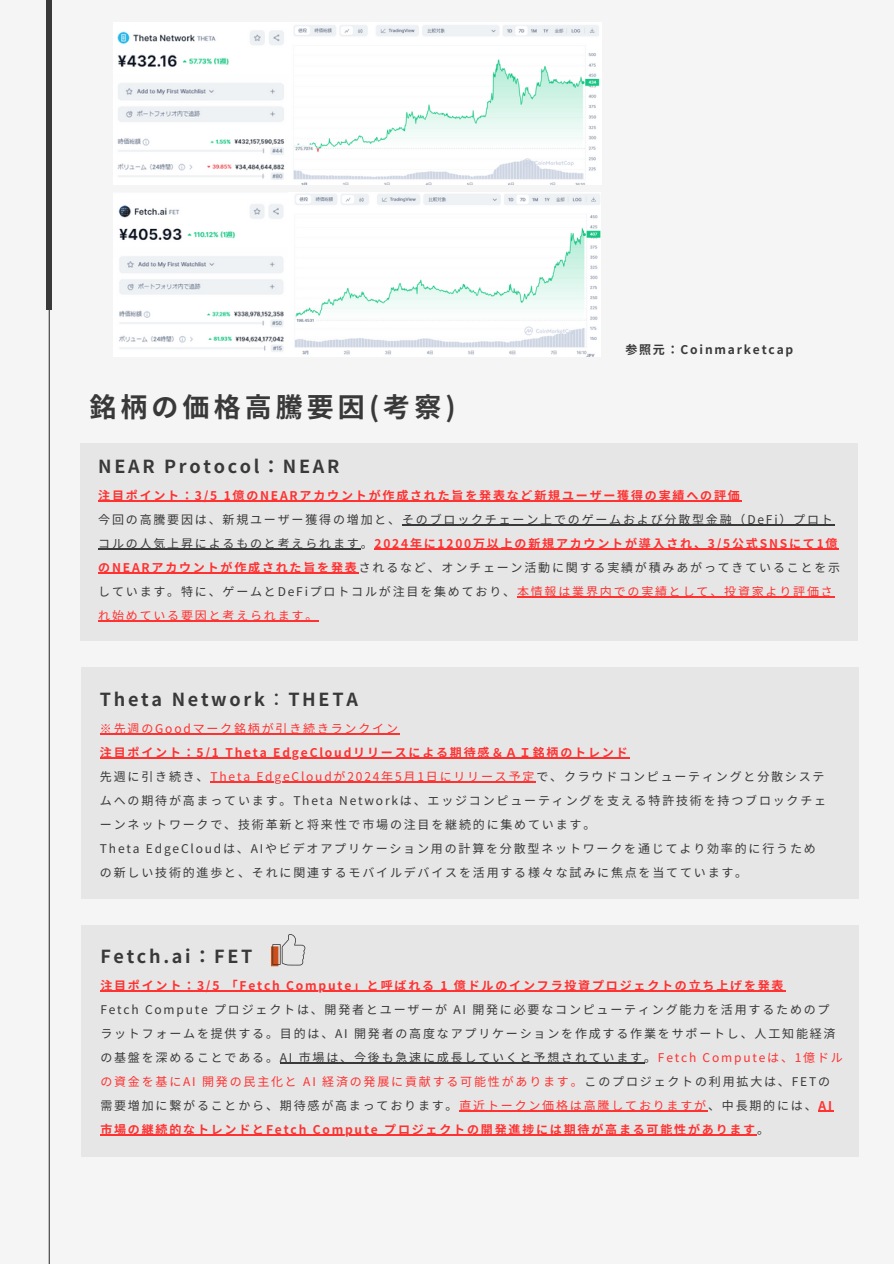
<style>
.page{position:relative;width:894px;height:1264px;background:#fff}
.page>*{position:absolute;margin:0;border:0;box-sizing:border-box;transform-origin:0 0}
.t1{font:700 27px "Noto Sans JP";letter-spacing:.15em;color:#393939}
.t2{font:700 18px "Noto Sans JP";letter-spacing:.15em;color:#393939}
.t3{font:12px/24px "Noto Sans JP";letter-spacing:.15em;color:#393939}
.t4{font:700 12px "Noto Sans JP";letter-spacing:.15em;color:#ff3131}
.t5{font:12px "Noto Sans JP";letter-spacing:.15em;color:#ff3131}
.t6{font:700 12px "Noto Sans JP";letter-spacing:.15em;color:#393939}
.s1{font-weight:700;color:#ff3131}
.s2{color:#ff3131}
.s3{font-weight:400}
.s4{color:#373737}
</style>
<div class="page">
<div style="left:0;top:0;width:893px;height:1263px;background:#f6f5f5"></div>
<div style="left:46px;top:0;width:6px;height:310px;background:#393939"></div>
<hr style="left:49px;top:0;width:1px;height:1263px;background:#393939">
<div style="left:81px;top:443px;width:776px;height:197px;background:#e6e6e6"></div>
<div style="left:81px;top:925px;width:776px;height:231px;background:#e6e6e6"></div>
<div style="left:82px;top:667px;width:776px;height:232px;background:#e6e6e6"></div>
<div style="left:271px;top:946px;width:7px;height:20px;background:#cd4e18"></div>
<svg style="left:272px;top:934px;width:33px;height:31px"></svg>
<hr style="left:98px;top:500px;width:643px;height:1px;background:#ff3131">
<hr style="left:402px;top:524px;width:432px;height:1px;background:#393939">
<hr style="left:98px;top:548px;width:262px;height:1px;background:#393939">
<hr style="left:374px;top:548px;width:465px;height:1px;background:#ff3131">
<hr style="left:98px;top:572px;width:260px;height:1px;background:#ff3131">
<hr style="left:517px;top:596px;width:317px;height:1px;background:#ff3131">
<hr style="left:98px;top:620px;width:221px;height:1px;background:#ff3131">
<hr style="left:100px;top:990px;width:685px;height:1px;background:#ff3131">
<hr style="left:280px;top:1062px;width:364px;height:1px;background:#393939">
<hr style="left:459px;top:1110px;width:248px;height:1px;background:#ff3131">
<svg style="left:818px;top:1110px;width:15px;height:1px"></svg>
<hr style="left:100px;top:1134px;width:657px;height:1px;background:#ff3131">
<hr style="left:100px;top:733px;width:300px;height:1px;background:#ff3131">
<hr style="left:100px;top:757px;width:529px;height:1px;background:#ff3131">
<hr style="left:210px;top:781px;width:326px;height:1px;background:#ff3131">
<img style="left:117px;top:31px;width:167px;height:148px">
<img style="left:293px;top:27px;width:307px;height:157px">
<img style="left:118px;top:205px;width:166px;height:146px">
<img style="left:295px;top:196px;width:305px;height:161px">
<h1 class="t1" style="left:89px;top:385px;width:368px">銘柄の価格高騰要因(考察)</h1>
<p class="t6" style="left:625px;top:340px;width:169px">参照元：Coinmarketcap</p>
<h2 class="t2" style="left:98px;top:451px;width:242px">NEAR Protocol：NEAR</h2>
<p class="t4" style="left:98px;top:485px;width:643px">注目ポイント：3/5 1億のNEARアカウントが作成された旨を発表など新規ユーザー獲得の実績への評価</p>
<p class="t3" style="left:98px;top:506px;width:742px">今回の高騰要因は、新規ユーザー獲得の増加と、そのブロックチェーン上でのゲームおよび分散型金融（DeFi）プロトコルの人気上昇によるものと考えられます。<span class="s1">2024年に1200万以上の新規アカウントが導入され、3/5公式SNSにて1億のNEARアカウントが作成された旨を発表</span>されるなど、オンチェーン活動に関する実績が積みあがってきていることを示しています。特に、ゲームとDeFiプロトコルが注目を集めており、<span class="s2">本情報は業界内での実績として、投資家より評価され始めている要因と考えられます。</span></p>
<h2 class="t2" style="left:100px;top:684px;width:259px">Theta Network<span class="s3">：</span>THETA</h2>
<p class="t5" style="left:100px;top:718px;width:299px">※先週のGoodマーク銘柄が引き続きランクイン</p>
<p class="t3" style="left:100px;top:739px;width:727px"><span class="s1">注目ポイント：5/1 Theta EdgeCloudリリースによる期待感＆ＡＩ銘柄のトレンド<br></span><span class="s4">先週に引き続き、</span><span class="s2">Theta EdgeCloudが2024年5月 1日にリリース予定</span>で、クラウドコンピューティングと分散システムへの期待が高まっています。Theta Networkは、エッジコンピューティングを支える特許技術を持つブロックチェーンネットワークで、技術革新と将来性で市場の注目を継続的に集めています。<br>Theta EdgeCloudは、AIやビデオアプリケーション用の計算を分散型ネットワークを通じてより効率的に行うための新しい技術的進歩と、それに関連するモバイルデバイスを活用する様々な試みに焦点を当てています。</p>
<h2 class="t2" style="left:100px;top:942px;width:153px">Fetch.ai：FET</h2>
<p class="t4" style="left:100px;top:975px;width:684px">注目ポイント：3/5 「Fetch Compute」と呼ばれる 1 億ドルのインフラ投資プロジェクトの立ち上げを発表</p>
<p class="t3" style="left:100px;top:996px;width:743px">Fetch Compute プロジェクトは、開発者とユーザーが AI 開発に必要なコンピューティング能力を活用するためのプラットフォームを提供する。目的は、AI 開発者の高度なアプリケーションを作成する作業をサポートし、人工知能経済の基盤を深めることである。AI 市場は、今後も急速に成長していくと予想されています。<span class="s2">Fetch Computeは、1億ドルの資金を基にAI 開発の民主化と AI 経済の発展に貢献する可能性があります。</span>このプロジェクトの利用拡大は、FETの需要増加に繋がることから、期待感が高まっております。<span class="s2">直近トークン価格は高騰しておりますが</span>、中長期的には、<span class="s1">AI市場の継続的なトレンドとFetch Compute プロジェクトの開発進捗には期待が高まる可能性があります</span><span class="s4">。</span></p>
</div>
